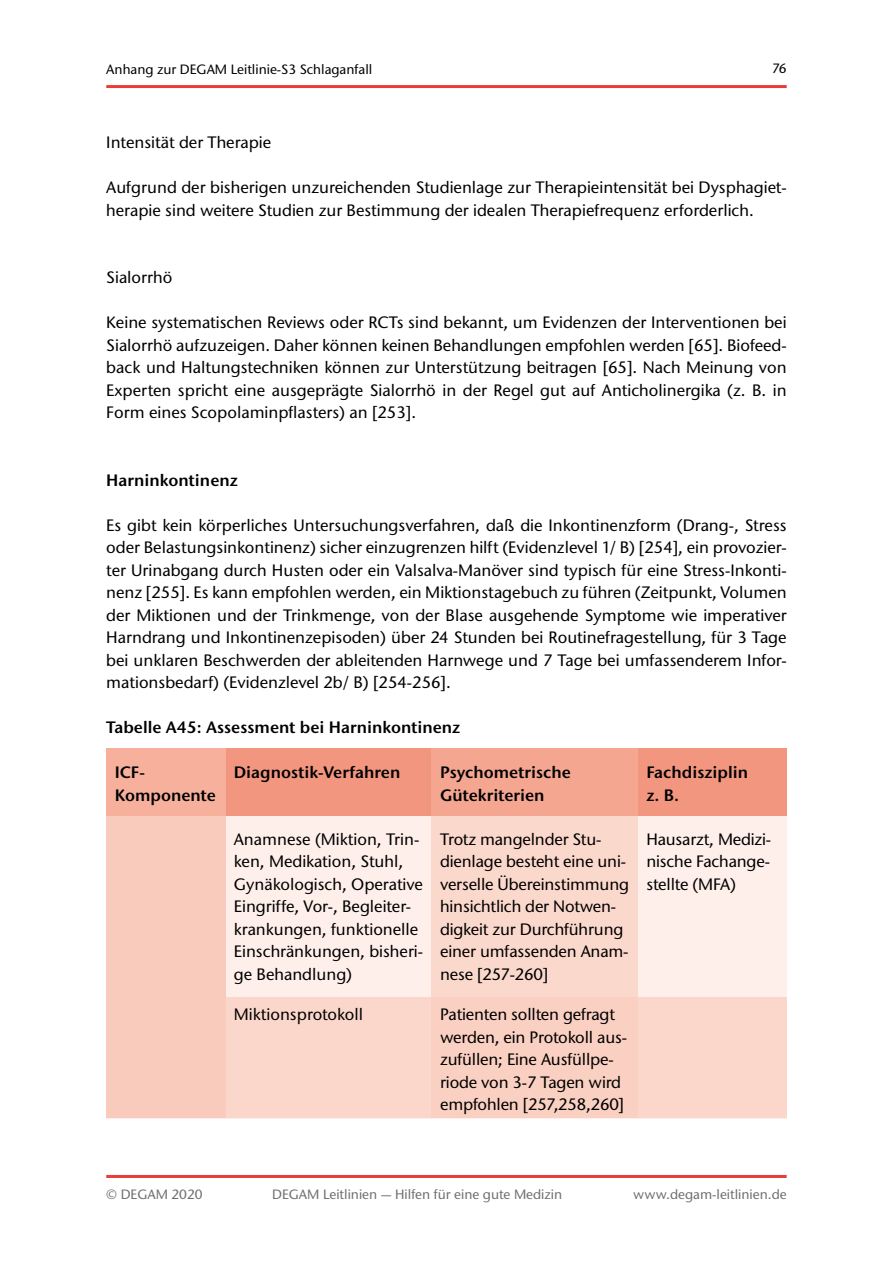
<style>
.page{position:relative;width:893px;height:1263px;background:#fff}
.page>*{position:absolute;margin:0;border:0;box-sizing:border-box;transform-origin:0 0}
.t1{font:500 16.5px/22.5px "Stone Sans ITC Std";color:#000}
.t2{font:600 16.5px "Stone Sans ITC Pro";color:#000}
.t3{font:500 13.5px "Stone Sans ITC Std";color:#706f6f}
.t4{font:500 13.5px "Stone Sans ITC Std";color:#000}
</style>
<div class="page">
<div style="left:106px;top:816px;width:681px;height:302px;background:#feefea"></div>
<div style="left:106px;top:748px;width:681px;height:68px;background:#f3967f"></div>
<svg style="left:106px;top:748px;width:119px;height:370px;background:#f8c6b6"></svg>
<svg style="left:432px;top:748px;width:206px;height:249px;background:#f9cabb"></svg>
<div style="left:225px;top:997px;width:562px;height:121px;background:#fbd7cb"></div>
<hr style="left:106px;top:85px;width:681px;height:3px;background:#e83e36">
<hr style="left:106px;top:1175px;width:681px;height:3px;background:#e83e36">
<p class="t4" style="left:106px;top:61px;width:268px">Anhang zur DEGAM Leitlinie-S3 Schlaganfall</p>
<p class="t4" style="left:772px;top:60px;width:16px">76</p>
<p class="t1" style="left:106px;top:131px;width:166px">Intensität der Therapie</p>
<p class="t1" style="left:106px;top:176px;width:682px">Aufgrund der bisherigen unzureichenden Studienlage zur Therapieintensität bei Dysphagiet&shy;herapie sind weitere Studien zur Bestimmung der idealen Therapiefrequenz erforderlich.</p>
<p class="t1" style="left:106px;top:266px;width:68px">Sialorrhö</p>
<p class="t1" style="left:106px;top:311px;width:682px;text-align:justify">Keine systematischen Reviews oder RCTs sind bekannt, um Evidenzen der Interventionen bei Sialorrhö aufzuzeigen. Daher können keinen Behandlungen empfohlen werden [65]. Biofeed&shy;back und Haltungstechniken können zur Unterstützung beitragen [65]. Nach Meinung von Experten spricht eine ausgeprägte Sialorrhö in der Regel gut auf Anticholinergika (z. B. in Form eines Scopolaminpflasters) an [253].</p>
<p class="t2" style="left:106px;top:470px;width:133px">Harninkontinenz</p>
<p class="t1" style="left:106px;top:514px;width:682px;text-align:justify">Es gibt kein körperliches Untersuchungsverfahren, daß die Inkontinenzform (Drang-, Stress oder Belastungsinkontinenz) sicher einzugrenzen hilft (Evidenzlevel 1/ B) [254], ein provozier&shy;ter Urinabgang durch Husten oder ein Valsalva-Manöver sind typisch für eine Stress-Inkonti&shy;nenz [255]. Es kann empfohlen werden, ein Miktionstagebuch zu führen (Zeitpunkt, Volumen der Miktionen und der Trinkmenge, von der Blase ausgehende Symptome wie imperativer Harndrang und Inkontinenzepisoden) über 24 Stunden bei Routinefragestellung, für 3 Tage bei unklaren Beschwerden der ableitenden Harnwege und 7 Tage bei umfassenderem Infor&shy;mationsbedarf) (Evidenzlevel 2b/ B) [254-256].</p>
<p class="t2" style="left:106px;top:717px;width:355px">Tabelle A45: Assessment bei Harninkontinenz</p>
<p class="t2" style="left:115px;top:762px;width:32px">ICF-</p>
<p class="t2" style="left:234px;top:762px;width:168px">Diagnostik-Verfahren</p>
<p class="t2" style="left:440px;top:762px;width:132px">Psychometrische</p>
<p class="t2" style="left:646px;top:762px;width:103px">Fachdisziplin</p>
<p class="t2" style="left:115px;top:785px;width:103px">Komponente</p>
<p class="t2" style="left:440px;top:785px;width:106px">Gütekriterien</p>
<p class="t2" style="left:646px;top:785px;width:34px">z. B.</p>
<p class="t1" style="left:234px;top:827px;width:191px">Anamnese (Miktion, Trin&shy;ken, Medikation, Stuhl,<br>Gynäkologisch, Operative<br>Eingriffe, Vor-, Begleiter&shy;krankungen, funktionelle<br>Einschränkungen, bisheri&shy;ge Behandlung)</p>
<p class="t1" style="left:234px;top:1003px;width:131px">Miktionsprotokoll</p>
<p class="t1" style="left:440px;top:827px;width:190px">Trotz mangelnder Stu&shy;dienlage besteht eine uni&shy;verselle Übereinstimmung hinsichtlich der Notwen&shy;digkeit zur Durchführung einer umfassenden Anam&shy;nese [257-260]</p>
<p class="t1" style="left:440px;top:1003px;width:188px">Patienten sollten gefragt werden, ein Protokoll aus&shy;zufüllen; Eine Ausfüllpe&shy;riode von 3-7 Tagen wird empfohlen [257,258,260]</p>
<p class="t1" style="left:646px;top:827px;width:126px;text-align:justify">Hausarzt, Medizi&shy;nische Fachange&shy;stellte (MFA)</p>
<p class="t3" style="left:106px;top:1186px;width:98px">© DEGAM 2020</p>
<p class="t3" style="left:272px;top:1186px;width:292px">DEGAM Leitlinien — Hilfen für eine gute Medizin</p>
<p class="t3" style="left:633px;top:1186px;width:155px">www.degam-leitlinien.de</p>
</div>
